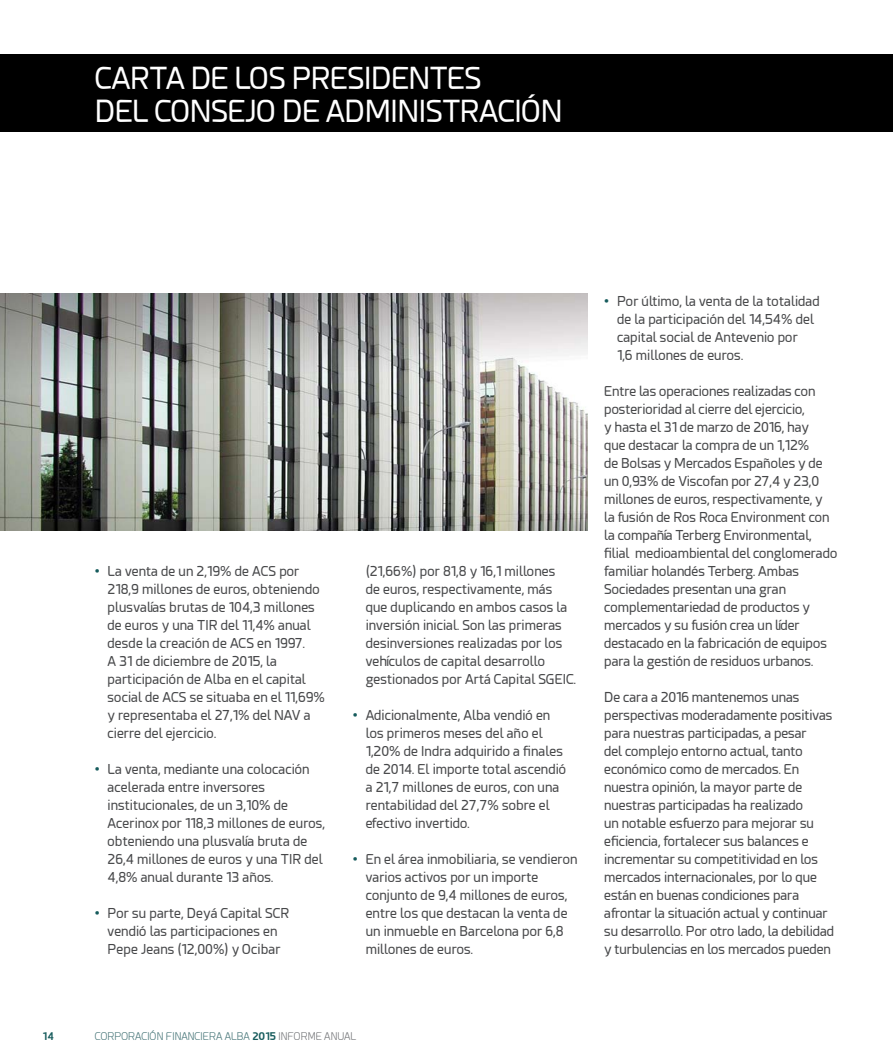
<style>
.page{position:relative;width:893px;height:1063px;background:#fff}
.page>*{position:absolute;margin:0;border:0;box-sizing:border-box;transform-origin:0 0}
.t1{font:30px/33px "Esphimere";letter-spacing:-.02em;color:#fff}
.t2{font:13.5px/18px "Esphimere";color:#464749}
.t3{font:300 10.5px "Esphimere";color:#3d6e71}
.t4{font:700 10.5px "Esphimere";color:#165b5c}
.s1{color:#165b5c}
.s2{font-weight:700;color:#165b5c}
.s3{color:#6d6f72}
</style>
<div class="page">
<div style="left:0;top:54px;width:893px;height:77px;background:#000"></div>
<img style="left:0;top:293px;width:588px;height:237px">
<h1 class="t1" style="left:95px;top:63px;width:469px">CARTA DE LOS PRESIDENTES<br>DEL CONSEJO DE ADMINISTRACIÓN</h1>
<p class="t2" style="left:108px;top:562px;width:219px;text-indent:-13px"><span class="s1">•</span> La venta de un 2,19% de ACS por<br>218,9 millones de euros, obteniendo plusvalías brutas de 104,3 millones de euros y una TIR del 11,4% anual desde la creación de ACS en 1997.<br>A 31 de diciembre de 2015, la participación de Alba en el capital social de ACS se situaba en el 11,69% y representaba el 27,1% del NAV a cierre del ejercicio.</p>
<p class="t2" style="left:108px;top:760px;width:219px;text-indent:-13px"><span class="s1">•</span> La venta, mediante una colocación acelerada entre inversores institucionales, de un 3,10% de<br>Acerinox por 118,3 millones de euros, obteniendo una plusvalía bruta de<br>26,4 millones de euros y una TIR del<br>4,8% anual durante 13 años.</p>
<p class="t2" style="left:95px;top:904px;width:196px;text-align:center"><span class="s1">•</span> Por su parte, Deyá Capital SCR vendió las participaciones en<br>Pepe Jeans (12,00%) y Ocibar</p>
<p class="t2" style="left:366px;top:562px;width:212px">(21,66%) por 81,8 y 16,1 millones<br>de euros, respectivamente, más que duplicando en ambos casos la inversión inicial. Son las primeras desinversiones realizadas por los vehículos de capital desarrollo gestionados por Artá Capital SGEIC.</p>
<p class="t2" style="left:366px;top:706px;width:202px;text-indent:-13px"><span class="s1">•</span> Adicionalmente, Alba vendió en los primeros meses del año el<br>1,20% de Indra adquirido a finales de 2014. El importe total ascendió a 21,7 millones de euros, con una rentabilidad del 27,7% sobre el efectivo invertido.</p>
<p class="t2" style="left:366px;top:850px;width:213px;text-indent:-13px"><span class="s1">•</span> En el área inmobiliaria, se vendieron varios activos por un importe conjunto de 9,4 millones de euros, entre los que destacan la venta de un inmueble en Barcelona por 6,8 millones de euros.</p>
<p class="t2" style="left:617px;top:292px;width:204px;text-indent:-13px"><span class="s1">•</span> Por último, la venta de la totalidad de la participación del 14,54% del capital social de Antevenio por<br>1,6 millones de euros.</p>
<p class="t2" style="left:604px;top:382px;width:235px">Entre las operaciones realizadas con posterioridad al cierre del ejercicio,<br>y hasta el 31 de marzo de 2016, hay<br>que destacar la compra de un 1,12%<br>de Bolsas y Mercados Españoles y de un 0,93% de Viscofan por 27,4 y 23,0 millones de euros, respectivamente, y<br>la fusión de Ros Roca Environment con la compañía Terberg Environmental, filial medioambiental del conglomerado familiar holandés Terberg. Ambas Sociedades presentan una gran complementariedad de productos y mercados y su fusión crea un líder destacado en la fabricación de equipos para la gestión de residuos urbanos.</p>
<p class="t2" style="left:604px;top:688px;width:232px">De cara a 2016 mantenemos unas perspectivas moderadamente positivas para nuestras participadas, a pesar<br>del complejo entorno actual, tanto económico como de mercados. En nuestra opinión, la mayor parte de nuestras participadas ha realizado<br>un notable esfuerzo para mejorar su eficiencia, fortalecer sus balances e incrementar su competitividad en los mercados internacionales, por lo que están en buenas condiciones para afrontar la situación actual y continuar su desarrollo. Por otro lado, la debilidad y turbulencias en los mercados pueden</p>
<p class="t4" style="left:43px;top:1030px;width:13px">14</p>
<p class="t3" style="left:95px;top:1030px;width:263px">CORPORACIÓN FINANCIERA ALBA <span class="s2">2015</span> <span class="s3">INFORME ANUAL</span></p>
</div>
